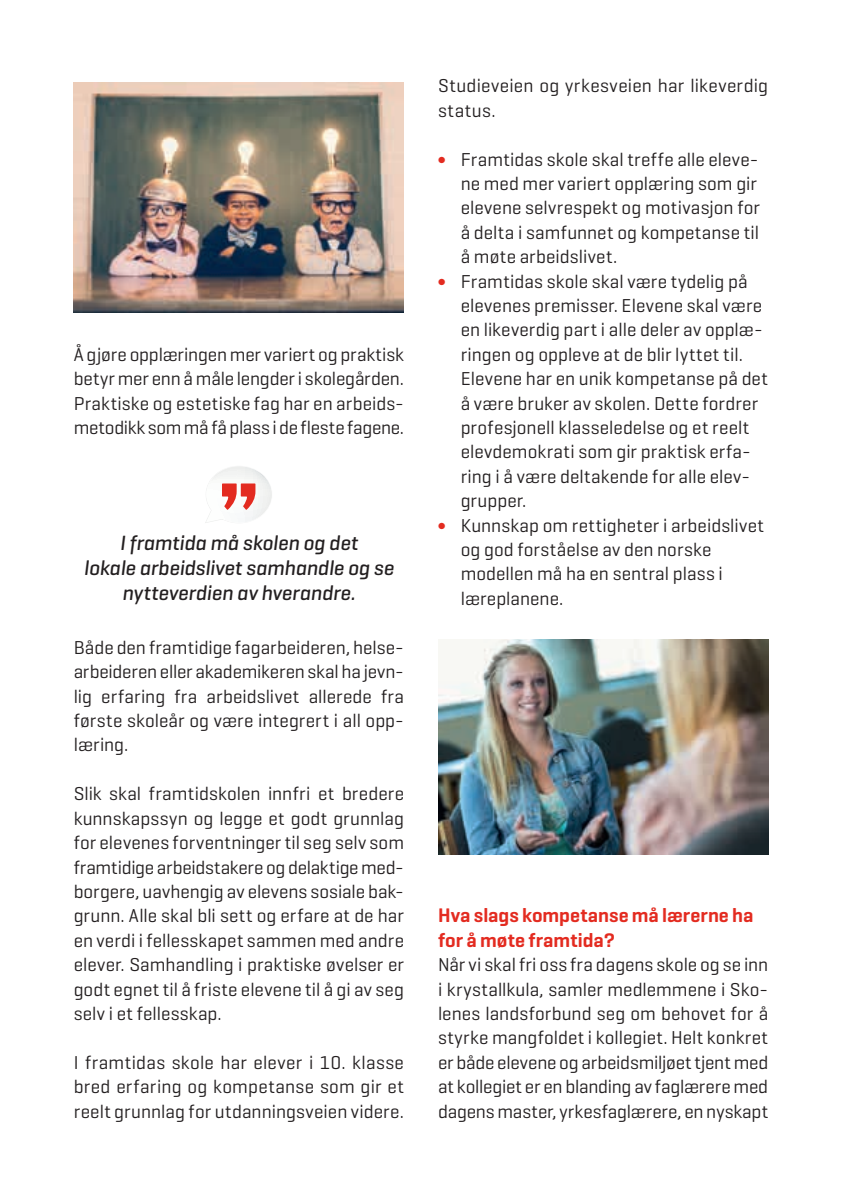
<style>
.page{position:relative;width:842px;height:1191px;background:#fff}
.page>*{position:absolute;margin:0;border:0;box-sizing:border-box;transform-origin:0 0}
.t1{font:italic 500 21px/25px "Geogrotesque";letter-spacing:-.005em;color:#231f20;text-align:center}
.t2{font:600 20px/24.4px "Geogrotesque";color:#e32b20}
.t3{font:19px/24.4px "Geogrotesque";letter-spacing:.005em;color:#231f20;text-align:justify}
.s1{font-weight:500;color:#e32b20}
</style>
<div class="page">
<svg style="left:205px;top:466px;width:67px;height:57px"></svg>
<img style="left:74px;top:82px;width:330px;height:231px">
<img style="left:438px;top:639px;width:330px;height:216px">
<p class="t3" style="left:74px;top:342px;width:332px">Å gjøre opplæringen mer variert og praktisk betyr mer enn å måle lengder i skolegården.<br>Praktiske og estetiske fag har en arbeids&shy;metodikk som må få plass i de fleste fagene.</p>
<p class="t1" style="left:84px;top:530px;width:311px">I framtida må skolen og det<br>lokale arbeidslivet samhandle og se nytteverdien av hverandre.</p>
<p class="t3" style="left:74px;top:634px;width:332px">Både den framtidige fagarbeideren, helse&shy;arbeideren eller akademikeren skal ha jevn&shy;lig erfaring fra arbeidslivet allerede fra første skoleår og være integrert i all opp&shy;læring.</p>
<p class="t3" style="left:74px;top:781px;width:332px">Slik skal framtidskolen innfri et bredere kunnskapssyn og legge et godt grunnlag for elevenes forventninger til seg selv som framtidige arbeidstakere og delaktige med&shy;borgere, uavhengig av elevens sosiale bak&shy;grunn. Alle skal bli sett og erfare at de har en verdi i fellesskapet sammen med andre elever. Samhandling i praktiske øvelser er godt egnet til å friste elevene til å gi av seg selv i et fellesskap.</p>
<p class="t3" style="left:74px;top:1049px;width:332px">I framtidas skole har elever i 10. klasse bred erfaring og kompetanse som gir et reelt grunnlag for utdanningsveien videre.</p>
<p class="t3" style="left:438px;top:73px;width:332px">Studieveien og yrkesveien har likeverdig status.</p>
<p class="t3" style="left:438px;top:146px;width:322px"><span class="s1">∫</span> Framtidas skole skal treffe alle eleve-</p>
<p class="t3" style="left:461px;top:171px;width:298px">ne med mer variert opplæring som gir</p>
<p class="t3" style="left:461px;top:195px;width:301px">elevene selvrespekt og motivasjon for</p>
<p class="t3" style="left:461px;top:219px;width:300px">å delta i samfunnet og kompetanse til</p>
<p class="t3" style="left:461px;top:244px;width:158px">å møte arbeidslivet.</p>
<p class="t3" style="left:438px;top:268px;width:311px"><span class="s1">∫</span> Framtidas skole skal være tydelig på</p>
<p class="t3" style="left:461px;top:293px;width:303px">elevenes premisser. Elevene skal være</p>
<p class="t3" style="left:461px;top:317px;width:303px">en likeverdig part i alle deler av opplæ-</p>
<p class="t3" style="left:461px;top:341px;width:284px">ringen og oppleve at de blir lyttet til.</p>
<p class="t3" style="left:461px;top:366px;width:309px">Elevene har en unik kompetanse på det</p>
<p class="t3" style="left:461px;top:390px;width:299px">å være bruker av skolen. Dette fordrer</p>
<p class="t3" style="left:461px;top:415px;width:290px">profesjonell klasseledelse og et reelt</p>
<p class="t3" style="left:461px;top:439px;width:292px">elevdemokrati som gir praktisk erfa-</p>
<p class="t3" style="left:461px;top:463px;width:291px">ring i å være deltakende for alle elev-</p>
<p class="t3" style="left:461px;top:488px;width:67px">grupper.</p>
<p class="t3" style="left:438px;top:512px;width:328px"><span class="s1">∫</span> Kunnskap om rettigheter i arbeidslivet</p>
<p class="t3" style="left:461px;top:537px;width:252px">og god forståelse av den norske</p>
<p class="t3" style="left:461px;top:561px;width:264px">modellen må ha en sentral plass i</p>
<p class="t3" style="left:461px;top:585px;width:104px">læreplanene.</p>
<p class="t2" style="left:438px;top:903px;width:317px">Hva slags kompetanse må lærerne ha for å møte framtida?</p>
<p class="t3" style="left:438px;top:952px;width:332px">Når vi skal fri oss fra dagens skole og se inn i krystallkula, samler medlemmene i Sko&shy;lenes landsforbund seg om behovet for å styrke mangfoldet i kollegiet. Helt konkret er både elevene og arbeidsmiljøet tjent med at kollegiet er en blanding av faglærere med dagens master, yrkesfaglærere, en nyskapt</p>
</div>
